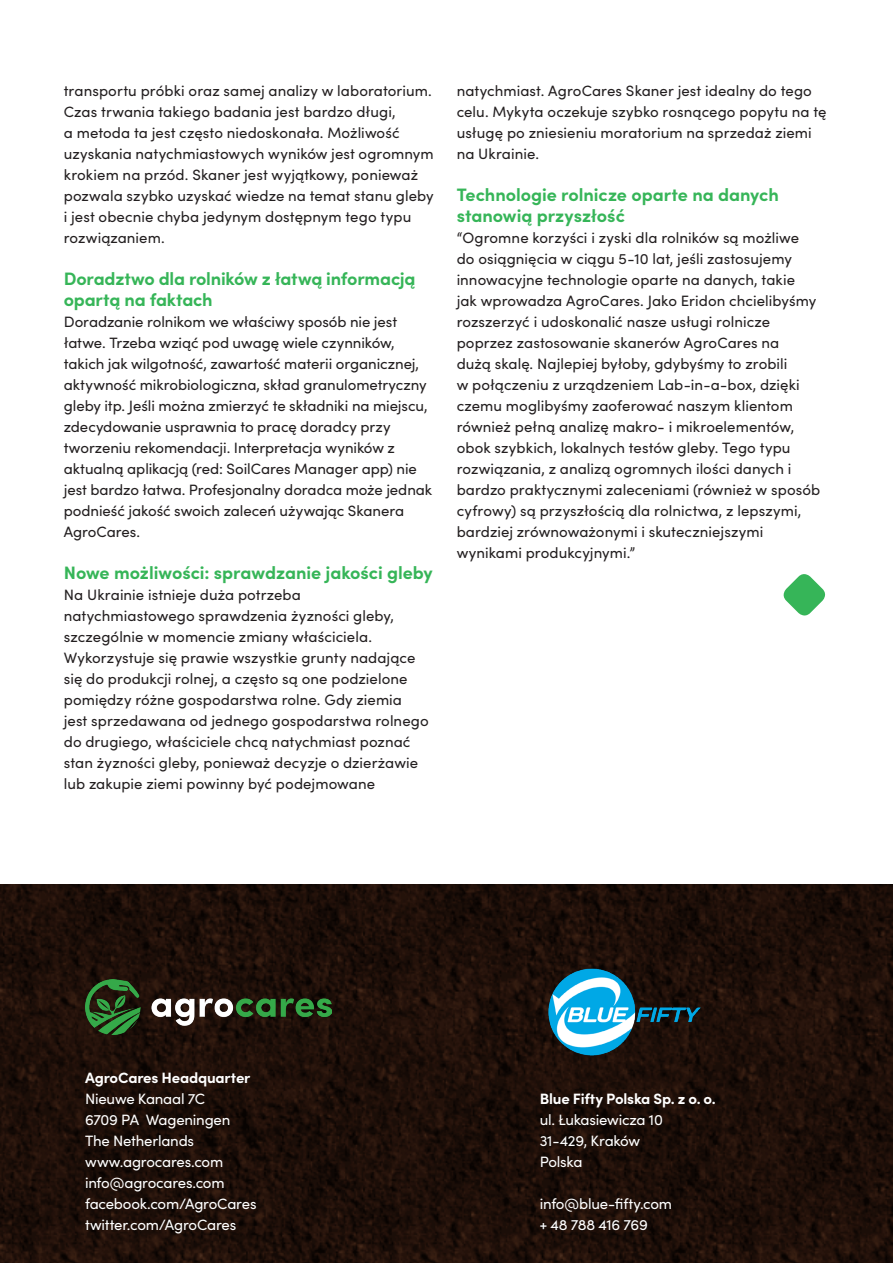
<style>
.page{position:relative;width:893px;height:1263px;background:#fff}
.page>*{position:absolute;margin:0;border:0;box-sizing:border-box;transform-origin:0 0}
.Body{font:700 18px/21px "Sofia Pro";letter-spacing:-.01em;color:#36b558}
.Tussenkop{font:700 18px "Sofia Pro";letter-spacing:-.005em;color:#36b558}
.Body-2{font:15px/21px "Sofia Pro";letter-spacing:.005em;color:#231f20}
.t1{font:15px "Sofia Pro";letter-spacing:-.015em;color:#fff}
.t2{font:700 15px "Sofia Pro";letter-spacing:-.015em;color:#fff}
</style>
<div class="page">
<img style="left:0;top:884px;width:893px;height:379px">
<svg style="left:783px;top:574px;width:43px;height:42px"></svg>
<img style="left:85px;top:979px;width:246px;height:56px">
<img style="left:540px;top:963px;width:168px;height:98px">
<p class="Body-2" style="left:64px;top:79px;width:371px">transportu próbki oraz samej analizy w laboratorium.<br>Czas trwania takiego badania jest bardzo długi,<br>a metoda ta jest często niedoskonała. Możliwość uzyskania natychmiastowych wyników jest ogromnym krokiem na przód. Skaner jest wyjątkowy, ponieważ pozwala szybko uzyskać wiedze na temat stanu gleby i jest obecnie chyba jedynym dostępnym tego typu rozwiązaniem.</p>
<p class="Body" style="left:64px;top:267px;width:353px">Doradztwo dla rolników z łatwą informacją opartą na faktach</p>
<p class="Body-2" style="left:64px;top:310px;width:370px">Doradzanie rolnikom we właściwy sposób nie jest łatwe. Trzeba wziąć pod uwagę wiele czynników, takich jak wilgotność, zawartość materii organicznej, aktywność mikrobiologiczna, skład granulometryczny gleby itp. Jeśli można zmierzyć te składniki na miejscu, zdecydowanie usprawnia to pracę doradcy przy tworzeniu rekomendacji. Interpretacja wyników z aktualną aplikacją (red: SoilCares Manager app) nie jest bardzo łatwa. Profesjonalny doradca może jednak podnieść jakość swoich zaleceń używając Skanera AgroCares.</p>
<p class="Tussenkop" style="left:64px;top:559px;width:371px">Nowe możliwości: sprawdzanie jakości gleby</p>
<p class="Body-2" style="left:64px;top:583px;width:366px">Na Ukrainie istnieje duża potrzeba natychmiastowego sprawdzenia żyzności gleby, szczególnie w momencie zmiany właściciela.<br>Wykorzystuje się prawie wszystkie grunty nadające się do produkcji rolnej, a często są one podzielone pomiędzy różne gospodarstwa rolne. Gdy ziemia jest sprzedawana od jednego gospodarstwa rolnego do drugiego, właściciele chcą natychmiast poznać stan żyzności gleby, ponieważ decyzje o dzierżawie lub zakupie ziemi powinny być podejmowane</p>
<p class="Body-2" style="left:457px;top:79px;width:371px">natychmiast. AgroCares Skaner jest idealny do tego celu. Mykyta oczekuje szybko rosnącego popytu na tę usługę po zniesieniu moratorium na sprzedaż ziemi na Ukrainie.</p>
<p class="Body" style="left:457px;top:183px;width:324px">Technologie rolnicze oparte na danych stanowią przyszłość</p>
<p class="Body-2" style="left:457px;top:226px;width:365px">“Ogromne korzyści i zyski dla rolników są możliwe do osiągnięcia w ciągu 5-10 lat, jeśli zastosujemy innowacyjne technologie oparte na danych, takie<br>jak wprowadza AgroCares. Jako Eridon chcielibyśmy rozszerzyć i udoskonalić nasze usługi rolnicze poprzez zastosowanie skanerów AgroCares na<br>dużą skalę. Najlepiej byłoby, gdybyśmy to zrobili<br>w połączeniu z urządzeniem Lab-in-a-box, dzięki czemu moglibyśmy zaoferować naszym klientom również pełną analizę makro- i mikroelementów, obok szybkich, lokalnych testów gleby. Tego typu rozwiązania, z analizą ogromnych ilości danych i bardzo praktycznymi zaleceniami (również w sposób cyfrowy) są przyszłością dla rolnictwa, z lepszymi, bardziej zrównoważonymi i skuteczniejszymi wynikami produkcyjnymi.”</p>
<p class="t2" style="left:85px;top:1066px;width:167px">AgroCares Headquarter</p>
<p class="t1" style="left:85px;top:1088px;width:122px">Nieuwe Kanaal 7C</p>
<p class="t1" style="left:85px;top:1109px;width:147px">6709 PA Wageningen</p>
<p class="t1" style="left:85px;top:1130px;width:111px">The Netherlands</p>
<p class="t1" style="left:85px;top:1151px;width:140px">www.agrocares.com</p>
<p class="t1" style="left:85px;top:1172px;width:141px">info@agrocares.com</p>
<p class="t1" style="left:85px;top:1193px;width:173px">facebook.com/AgroCares</p>
<p class="t1" style="left:85px;top:1214px;width:153px">twitter.com/AgroCares</p>
<p class="t2" style="left:540px;top:1087px;width:178px">Blue Fifty Polska Sp. z o. o.</p>
<p class="t1" style="left:540px;top:1109px;width:125px">ul. Łukasiewicza 10</p>
<p class="t1" style="left:540px;top:1130px;width:102px">31-429, Kraków</p>
<p class="t1" style="left:540px;top:1151px;width:44px">Polska</p>
<p class="t1" style="left:540px;top:1193px;width:134px">info@blue-fifty.com</p>
<p class="t1" style="left:540px;top:1214px;width:110px">+ 48 788 416 769</p>
</div>
